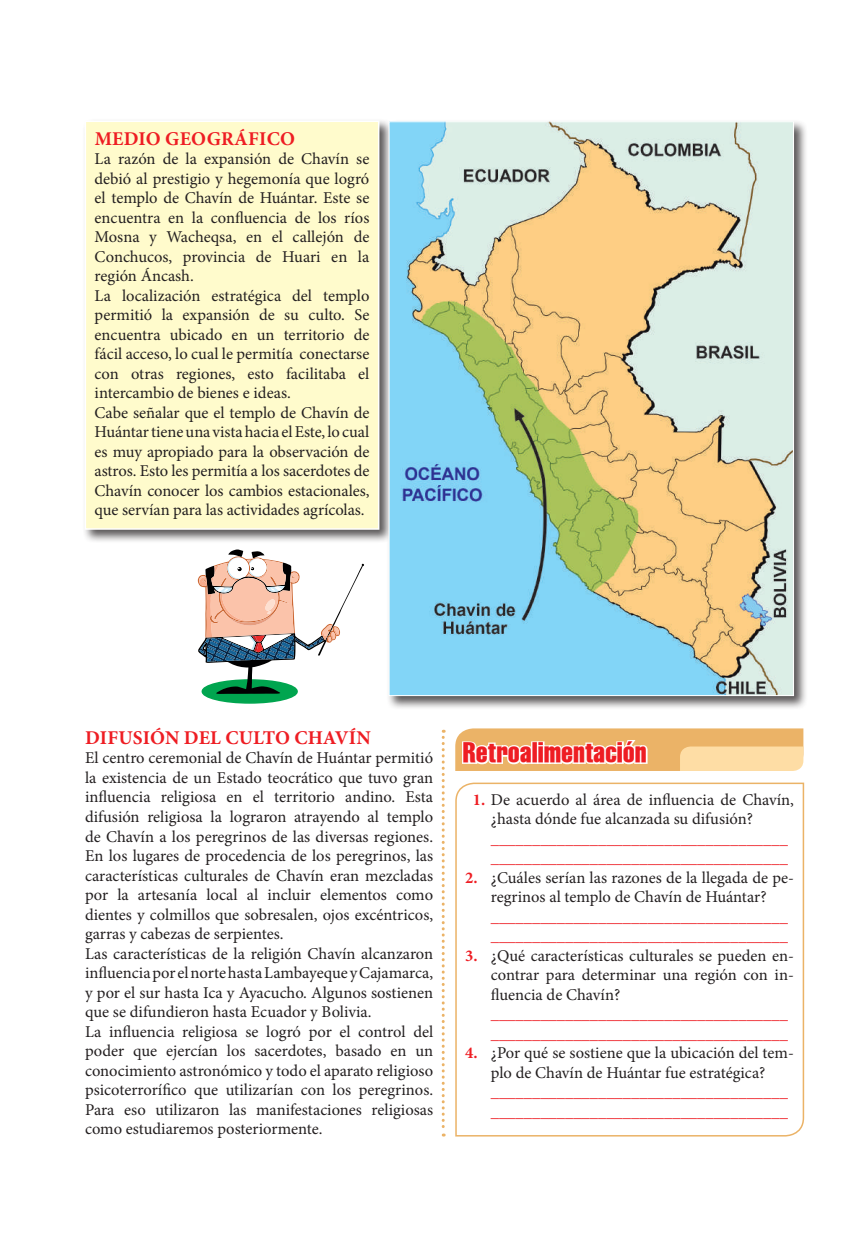
<style>
.page{position:relative;width:868px;height:1234px;background:#fff}
.page>*{position:absolute;margin:0;border:0;box-sizing:border-box;transform-origin:0 0}
.t1{font:27px "Triumvirate Compressed";color:#ee1d23}
.t2{font:700 19.5px "Minion Pro";letter-spacing:.01em;color:#ee1d23}
.t3{font:16.5px/19.5px "Minion Pro";color:#231f20}
.t4{font:16.5px/19.5px "Minion Pro";color:#ee1d23}
.s1{font-weight:700;color:#ee1d23}
</style>
<div class="page">
<div style="left:202px;top:679px;width:95px;height:23px;background:#00a54f;border-radius:50%"></div>
<div style="left:201px;top:679px;width:97px;height:24px;border:2px solid #00a54f;border-radius:50%"></div>
<svg style="left:455px;top:782px;width:349px;height:354px"></svg>
<svg style="left:455px;top:728px;width:348px;height:42px"></svg>
<svg style="left:441px;top:729px;width:3px;height:407px"></svg>
<div style="left:82px;top:118px;width:311px;height:426px;background:#231f20;opacity:.75"></div>
<div style="left:85px;top:121px;width:293px;height:408px;background:#fffbcc"></div>
<div style="left:85px;top:120px;width:294px;height:409px;border:2px solid #fff"></div>
<div style="left:386px;top:119px;width:422px;height:591px;background:#231f20;opacity:.75"></div>
<img style="left:390px;top:123px;width:401px;height:571px">
<svg style="left:198px;top:549px;width:166px;height:145px"></svg>
<p class="t2" style="left:95px;top:125px;width:202px">MEDIO GEOGRÁFICO</p>
<p class="t3" style="left:95px;top:149px;width:276px">La razón de la expansión de Chavín se debió al prestigio y hegemonía que logró el templo de Chavín de Huántar. Este se encuentra en la confluencia de los ríos Mosna y Wacheqsa, en el callejón de Conchucos, provincia de Huari en la región Áncash.<br>La localización estratégica del templo permitió la expansión de su culto. Se encuentra ubicado en un territorio de fácil acceso, lo cual le permitía conectarse con otras regiones, esto facilitaba el intercambio de bienes e ideas.<br>Cabe señalar que el templo de Chavín de Huántar tiene una vista hacia el Este, lo cual es muy apropiado para la observación de astros. Esto les permitía a los sacerdotes de Chavín conocer los cambios estacionales, que servían para las actividades agrícolas.</p>
<p class="t2" style="left:85px;top:723px;width:287px">DIFUSIÓN DEL CULTO CHAVÍN</p>
<p class="t3" style="left:85px;top:748px;width:349px">El centro ceremonial de Chavín de Huántar permitió la existencia de un Estado teocrático que tuvo gran influencia religiosa en el territorio andino. Esta difusión religiosa la lograron atrayendo al templo de Chavín a los peregrinos de las diversas regiones.<br>En los lugares de procedencia de los peregrinos, las características culturales de Chavín eran mezcladas por la artesanía local al incluir elementos como dientes y colmillos que sobresalen, ojos excéntricos, garras y cabezas de serpientes.<br>Las características de la religión Chavín alcanzaron influencia por el norte hasta Lambayeque y Cajamarca, y por el sur hasta Ica y Ayacucho. Algunos sostienen que se difundieron hasta Ecuador y Bolivia.<br>La influencia religiosa se logró por el control del poder que ejercían los sacerdotes, basado en un conocimiento astronómico y todo el aparato religioso psicoterrorífico que utilizarían con los peregrinos.<br>Para eso utilizaron las manifestaciones religiosas como estudiaremos posteriormente.</p>
<h1 class="t1" style="left:462px;top:734px;width:186px">Retroalimentación</h1>
<p class="t3" style="left:490px;top:789px;width:305px;text-indent:-18px"><span class="s1">1.</span> De acuerdo al área de influencia de Chavín, ¿hasta dónde fue alcanzada su difusión?</p>
<p class="t4" style="left:490px;top:828px;width:298px">____________________________________ ____________________________________</p>
<p class="t3" style="left:465px;top:867px;width:330px;text-align:center"><span class="s1">2.</span> ¿Cuáles serían las razones de la llegada de pe&shy;regrinos al templo de Chavín de Huántar?</p>
<p class="t4" style="left:490px;top:906px;width:298px">____________________________________ ____________________________________</p>
<p class="t3" style="left:490px;top:945px;width:304px;text-align:justify;text-indent:-26px"><span class="s1">3.</span> ¿Qué características culturales se pueden en&shy;contrar para determinar una región con in&shy;fluencia de Chavín?</p>
<p class="t4" style="left:490px;top:1004px;width:298px">____________________________________ ____________________________________</p>
<p class="t3" style="left:465px;top:1043px;width:330px;text-align:center"><span class="s1">4.</span> ¿Por qué se sostiene que la ubicación del tem&shy;plo de Chavín de Huántar fue estratégica?</p>
<p class="t4" style="left:490px;top:1082px;width:298px">____________________________________ ____________________________________</p>
</div>
